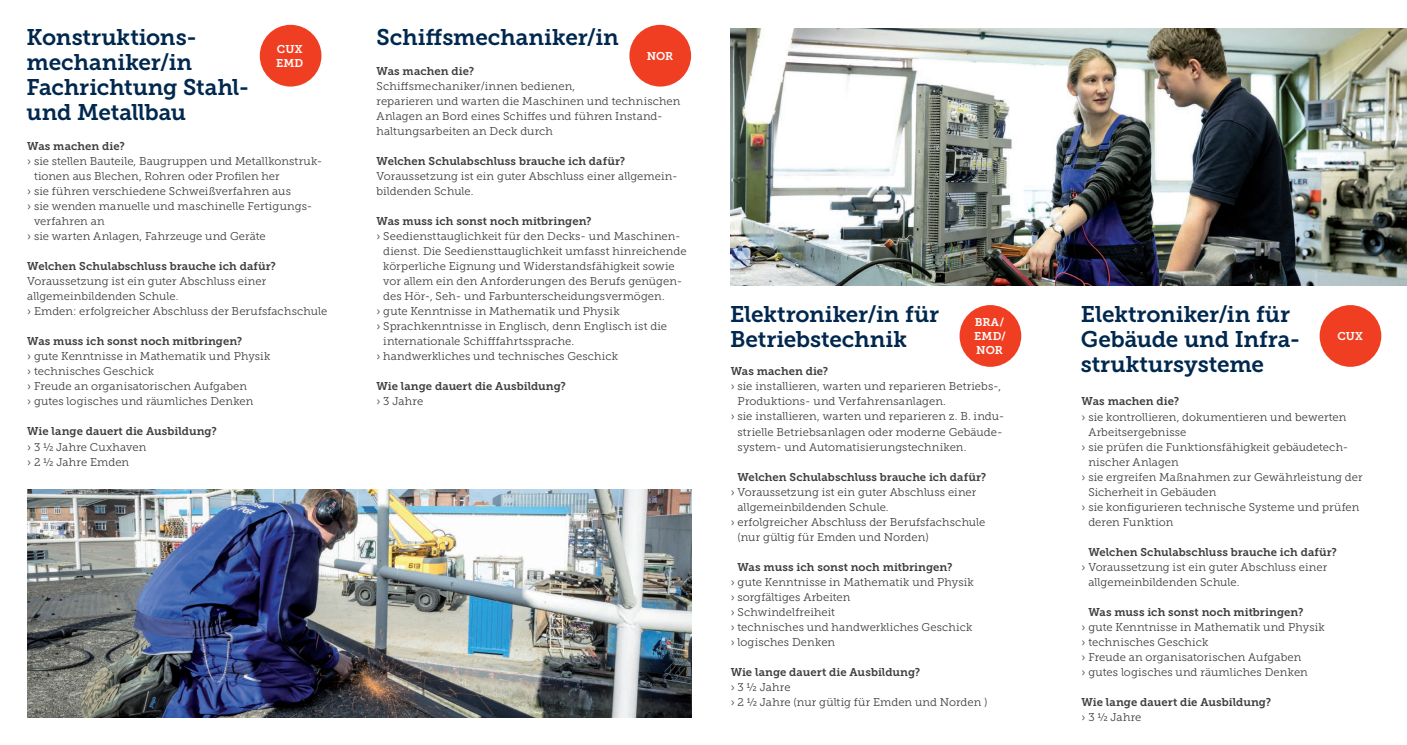
<style>
.page{position:relative;width:1407px;height:745px;background:#fff}
.page>*{position:absolute;margin:0;border:0;box-sizing:border-box;transform-origin:0 0}
.t1{font:22.5px/25px "Museo Slab 700";letter-spacing:-.005em;color:#00284f}
.t2{font:11.25px/15px "Museo Slab 300";letter-spacing:.005em;color:#3e3e3f}
.t3{font:11.25px "Museo Slab 700";letter-spacing:.005em;color:#3e3e3f}
.t4{font:11.25px/13.8px "Museo Slab 700";letter-spacing:.01em;color:#fff}
</style>
<div class="page">
<div style="left:1319px;top:305px;width:62px;height:61px;background:#ef3e22;border-radius:50%"></div>
<div style="left:959px;top:305px;width:62px;height:61px;background:#ef3e22;border-radius:50%"></div>
<img style="left:730px;top:28px;width:677px;height:257px">
<div style="left:260px;top:25px;width:61px;height:61px;background:#ef3e22;border-radius:50%"></div>
<img style="left:27px;top:489px;width:664px;height:227px">
<div style="left:629px;top:25px;width:62px;height:61px;background:#ef3e22;border-radius:50%"></div>
<h1 class="t1" style="left:27px;top:25px;width:224px">Konstruktions&shy;mechaniker/in<br>Fachrichtung Stahl&shy;und Metallbau</h1>
<p class="t4" style="left:276px;top:42px;width:29px">CUX<br>EMD</p>
<p class="t3" style="left:27px;top:140px;width:99px">Was machen die?</p>
<p class="t2" style="left:27px;top:154px;width:297px">› sie stellen Bauteile, Baugruppen und Metallkonstruk-</p>
<p class="t2" style="left:34px;top:169px;width:247px">tionen aus Blechen, Rohren oder Profilen her</p>
<p class="t2" style="left:27px;top:184px;width:265px">› sie führen verschiedene Schweißverfahren aus</p>
<p class="t2" style="left:27px;top:199px;width:287px">› sie wenden manuelle und maschinelle Fertigungs-</p>
<p class="t2" style="left:34px;top:214px;width:72px">verfahren an</p>
<p class="t2" style="left:27px;top:229px;width:240px">› sie warten Anlagen, Fahrzeuge und Geräte</p>
<p class="t3" style="left:27px;top:260px;width:250px">Welchen Schulabschluss brauche ich dafür?</p>
<p class="t2" style="left:27px;top:274px;width:301px">Voraussetzung ist ein guter Abschluss einer allgemeinbildenden Schule.<br>› Emden: erfolgreicher Abschluss der Berufsfachschule</p>
<p class="t3" style="left:27px;top:335px;width:217px">Was muss ich sonst noch mitbringen?</p>
<p class="t2" style="left:27px;top:349px;width:245px">› gute Kenntnisse in Mathematik und Physik › technisches Geschick<br>› Freude an organisatorischen Aufgaben<br>› gutes logisches und räumliches Denken</p>
<p class="t3" style="left:27px;top:425px;width:191px">Wie lange dauert die Ausbildung?</p>
<p class="t2" style="left:27px;top:439px;width:121px">› 3 ½ Jahre Cuxhaven › 2 ½ Jahre Emden</p>
<h1 class="t1" style="left:376px;top:25px;width:244px">Schiffsmechaniker/in</h1>
<p class="t4" style="left:647px;top:49px;width:28px">NOR</p>
<p class="t3" style="left:376px;top:65px;width:99px">Was machen die?</p>
<p class="t2" style="left:376px;top:79px;width:305px">Schiffsmechaniker/innen bedienen,<br>reparieren und warten die Maschinen und technischen Anlagen an Bord eines Schiffes und führen Instand&shy;haltungsarbeiten an Deck durch</p>
<p class="t3" style="left:376px;top:155px;width:250px">Welchen Schulabschluss brauche ich dafür?</p>
<p class="t2" style="left:376px;top:169px;width:303px">Voraussetzung ist ein guter Abschluss einer allgemein&shy;bildenden Schule.</p>
<p class="t3" style="left:376px;top:215px;width:217px">Was muss ich sonst noch mitbringen?</p>
<p class="t2" style="left:376px;top:229px;width:306px">› Seediensttauglichkeit für den Decks- und Maschinen-</p>
<p class="t2" style="left:383px;top:244px;width:305px">dienst. Die Seediensttauglichkeit umfasst hinreichende</p>
<p class="t2" style="left:383px;top:259px;width:293px">körperliche Eignung und Widerstandsfähigkeit sowie</p>
<p class="t2" style="left:383px;top:274px;width:300px">vor allem ein den Anforderungen des Berufs genügen-</p>
<p class="t2" style="left:383px;top:289px;width:283px">des Hör-, Seh- und Farbunterscheidungsvermögen.</p>
<p class="t2" style="left:376px;top:304px;width:245px">› gute Kenntnisse in Mathematik und Physik</p>
<p class="t2" style="left:376px;top:319px;width:292px">› Sprachkenntnisse in Englisch, denn Englisch ist die</p>
<p class="t2" style="left:383px;top:334px;width:192px">internationale Schifffahrtssprache.</p>
<p class="t2" style="left:376px;top:349px;width:243px">› handwerkliches und technisches Geschick</p>
<p class="t3" style="left:376px;top:380px;width:191px">Wie lange dauert die Ausbildung?</p>
<p class="t2" style="left:376px;top:394px;width:48px">› 3 Jahre</p>
<h1 class="t1" style="left:730px;top:302px;width:211px">Elektroniker/in für<br>Betriebstechnik</h1>
<p class="t4" style="left:974px;top:315px;width:33px">BRA/<br>EMD/<br>NOR</p>
<p class="t3" style="left:731px;top:365px;width:99px">Was machen die?</p>
<p class="t2" style="left:731px;top:379px;width:272px">› sie installieren, warten und reparieren Betriebs-,</p>
<p class="t2" style="left:737px;top:394px;width:210px">Produktions- und Verfahrensanlagen.</p>
<p class="t2" style="left:731px;top:409px;width:275px">› sie installieren, warten und reparieren z. B. indu-</p>
<p class="t2" style="left:737px;top:424px;width:266px">strielle Betriebsanlagen oder moderne Gebäude-</p>
<p class="t2" style="left:737px;top:439px;width:231px">system- und Automatisierungstechniken.</p>
<p class="t3" style="left:737px;top:470px;width:250px">Welchen Schulabschluss brauche ich dafür?</p>
<p class="t2" style="left:731px;top:484px;width:247px">› Voraussetzung ist ein guter Abschluss einer</p>
<p class="t2" style="left:737px;top:499px;width:153px">allgemeinbildenden Schule.</p>
<p class="t2" style="left:731px;top:514px;width:256px">› erfolgreicher Abschluss der Berufsfachschule</p>
<p class="t2" style="left:737px;top:529px;width:193px">(nur gültig für Emden und Norden)</p>
<p class="t3" style="left:737px;top:560px;width:217px">Was muss ich sonst noch mitbringen?</p>
<p class="t2" style="left:731px;top:574px;width:245px">› gute Kenntnisse in Mathematik und Physik › sorgfältiges Arbeiten<br>› Schwindelfreiheit<br>› technisches und handwerkliches Geschick › logisches Denken</p>
<p class="t3" style="left:731px;top:665px;width:191px">Wie lange dauert die Ausbildung?</p>
<p class="t2" style="left:731px;top:679px;width:258px">› 3 ½ Jahre<br>› 2 ½ Jahre (nur gültig für Emden und Norden )</p>
<h1 class="t1" style="left:1081px;top:302px;width:221px">Elektroniker/in für<br>Gebäude und Infra&shy;struktursysteme</h1>
<p class="t4" style="left:1337px;top:329px;width:27px">CUX</p>
<p class="t3" style="left:1081px;top:395px;width:99px">Was machen die?</p>
<p class="t2" style="left:1081px;top:409px;width:266px">› sie kontrollieren, dokumentieren und bewerten</p>
<p class="t2" style="left:1088px;top:424px;width:100px">Arbeitsergebnisse</p>
<p class="t2" style="left:1081px;top:439px;width:268px">› sie prüfen die Funktionsfähigkeit gebäudetech-</p>
<p class="t2" style="left:1088px;top:454px;width:92px">nischer Anlagen</p>
<p class="t2" style="left:1081px;top:469px;width:282px">› sie ergreifen Maßnahmen zur Gewährleistung der</p>
<p class="t2" style="left:1088px;top:484px;width:130px">Sicherheit in Gebäuden</p>
<p class="t2" style="left:1081px;top:499px;width:279px">› sie konfigurieren technische Systeme und prüfen</p>
<p class="t2" style="left:1088px;top:514px;width:86px">deren Funktion</p>
<p class="t3" style="left:1088px;top:545px;width:250px">Welchen Schulabschluss brauche ich dafür?</p>
<p class="t2" style="left:1088px;top:559px;width:240px;text-indent:-7px">› Voraussetzung ist ein guter Abschluss einer allgemeinbildenden Schule.</p>
<p class="t3" style="left:1088px;top:605px;width:217px">Was muss ich sonst noch mitbringen?</p>
<p class="t2" style="left:1081px;top:619px;width:245px">› gute Kenntnisse in Mathematik und Physik › technisches Geschick<br>› Freude an organisatorischen Aufgaben<br>› gutes logisches und räumliches Denken</p>
<p class="t3" style="left:1081px;top:695px;width:191px">Wie lange dauert die Ausbildung?</p>
<p class="t2" style="left:1081px;top:709px;width:61px">› 3 ½ Jahre</p>
</div>
